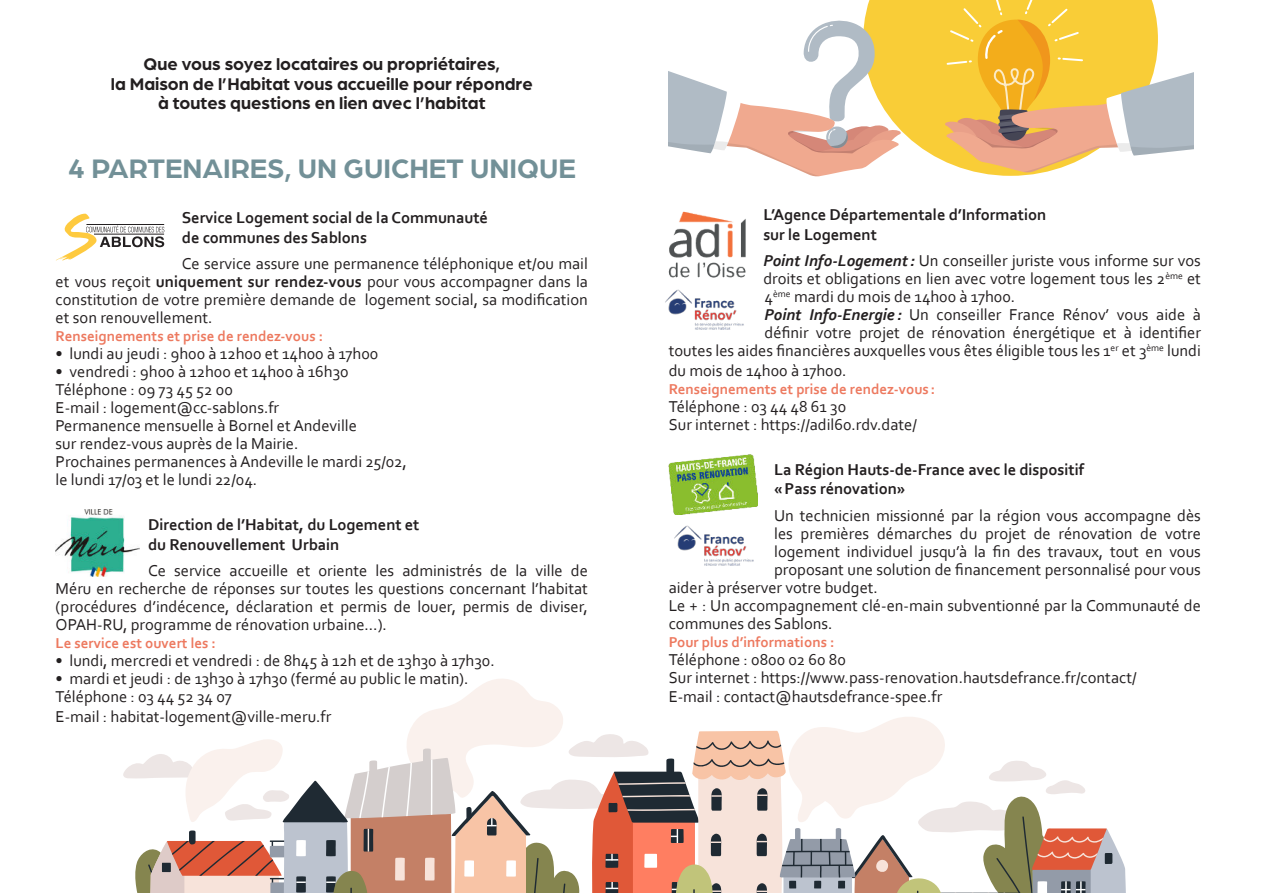
<style>
.page{position:relative;width:1263px;height:893px;background:#fff}
.page>*{position:absolute;margin:0;border:0;box-sizing:border-box;transform-origin:0 0}
.t1{font:700 28.5px "Arboria";color:#729097}
.t2{font:700 18px/19.5px "Arboria";color:#231f20;text-align:center}
.t3{font:16.5px/18px "Corbel";color:#231f20}
.t4{font:700 16.5px/19.5px "Corbel";letter-spacing:-.005em;color:#231f20}
.t5{font:700 15px "Corbel";color:#ed795f}
.s1{font-weight:700}
.s2{font-weight:700;font-style:italic}
</style>
<div class="page">
<svg style="left:865px;top:0;width:175px;height:176px;fill:#f9cd37"></svg>
<svg style="left:56px;top:213px;width:108px;height:48px"></svg>
<svg style="left:123px;top:679px;width:1003px;height:214px"></svg>
<svg style="left:668px;top:17px;width:233px;height:160px"></svg>
<svg style="left:945px;top:0;width:249px;height:173px"></svg>
<img style="left:56px;top:509px;width:84px;height:67px">
<img style="left:669px;top:211px;width:77px;height:67px">
<img style="left:669px;top:454px;width:88px;height:61px">
<img style="left:674px;top:525px;width:80px;height:41px">
<img style="left:665px;top:289px;width:79px;height:41px">
<p class="t2" style="left:111px;top:55px;width:423px">Que vous soyez locataires ou propriétaires,<br>la Maison de l’Habitat vous accueille pour répondre à toutes questions en lien avec l’habitat</p>
<h1 class="t1" style="left:68px;top:157px;width:509px">4 PARTENAIRES, UN GUICHET UNIQUE</h1>
<p class="t4" style="left:182px;top:210px;width:308px">Service Logement social de la Communauté de communes des Sablons</p>
<p class="t3" style="left:56px;top:256px;width:534px;text-align:justify;text-indent:126px">Ce service assure une permanence téléphonique et/ou mail et vous reçoit <span class="s1">uniquement sur rendez-vous</span> pour vous accompagner dans la constitution de votre première demande de logement social, sa modification et son renouvellement.</p>
<p class="t5" style="left:56px;top:331px;width:269px">Renseignements et prise de rendez-vous :</p>
<p class="t3" style="left:56px;top:346px;width:324px">• lundi au jeudi : 9h00 à 12h00 et 14h00 à 17h00</p>
<p class="t3" style="left:56px;top:364px;width:353px">• vendredi : 9h00 à 12h00 et 14h00 à 16h30<br>Téléphone : 09 73 45 52 00<br>E-mail : logement@cc-sablons.fr<br>Permanence mensuelle à Bornel et Andeville<br>sur rendez-vous auprès de la Mairie.<br>Prochaines permanences à Andeville le mardi 25/02, le lundi 17/03 et le lundi 22/04.</p>
<p class="t4" style="left:148px;top:517px;width:273px">Direction de l’Habitat, du Logement et du Renouvellement Urbain</p>
<p class="t3" style="left:56px;top:563px;width:534px;text-align:justify;text-indent:92px">Ce service accueille et oriente les administrés de la ville de Méru en recherche de réponses sur toutes les questions concernant l’habitat (procédures d’indécence, déclaration et permis de louer, permis de diviser, OPAH-RU, programme de rénovation urbaine…).</p>
<p class="t5" style="left:56px;top:638px;width:162px">Le service est ouvert les :</p>
<p class="t3" style="left:56px;top:653px;width:441px">• lundi, mercredi et vendredi : de 8h45 à 12h et de 13h30 à 17h30.</p>
<p class="t3" style="left:56px;top:671px;width:414px">• mardi et jeudi : de 13h30 à 17h30 (fermé au public le matin).<br>Téléphone : 03 44 52 34 07</p>
<p class="t3" style="left:56px;top:709px;width:277px">E-mail : habitat-logement@ville-meru.fr</p>
<p class="t4" style="left:763px;top:207px;width:284px">L’Agence Départementale d’Information sur le Logement</p>
<p class="t3" style="left:763px;top:253px;width:439px"><span class="s2">Point Info-Logement :</span> Un conseiller juriste vous informe sur vos</p>
<p class="t3" style="left:763px;top:271px;width:439px">droits et obligations en lien avec votre logement tous les 2<sup>ème</sup> et</p>
<p class="t3" style="left:765px;top:289px;width:252px">4<sup>ème</sup> mardi du mois de 14h00 à 17h00.</p>
<p class="t3" style="left:765px;top:307px;width:438px"><span class="s2">Point Info-Energie :</span> Un conseiller France Rénov’ vous aide à</p>
<p class="t3" style="left:765px;top:324px;width:438px">définir votre projet de rénovation énergétique et à identifier</p>
<p class="t3" style="left:669px;top:342px;width:534px">toutes les aides financières auxquelles vous êtes éligible tous les 1<sup>er</sup> et 3<sup>ème</sup> lundi</p>
<p class="t3" style="left:669px;top:363px;width:179px">du mois de 14h00 à 17h00.</p>
<p class="t5" style="left:669px;top:383px;width:268px">Renseignements et prise de rendez-vous :</p>
<p class="t3" style="left:669px;top:399px;width:250px">Téléphone : 03 44 48 61 30<br>Sur internet : https://adil60.rdv.date/</p>
<p class="t4" style="left:774px;top:461px;width:311px">La Région Hauts-de-France avec le dispositif « Pass rénovation»</p>
<p class="t3" style="left:774px;top:508px;width:428px">Un technicien missionné par la région vous accompagne dès</p>
<p class="t3" style="left:774px;top:526px;width:428px">les premières démarches du projet de rénovation de votre</p>
<p class="t3" style="left:774px;top:542px;width:428px">logement individuel jusqu’à la fin des travaux, tout en vous</p>
<p class="t3" style="left:774px;top:560px;width:428px">proposant une solution de financement personnalisé pour vous</p>
<p class="t3" style="left:669px;top:580px;width:211px">aider à préserver votre budget.</p>
<p class="t3" style="left:669px;top:598px;width:534px">Le + : Un accompagnement clé-en-main subventionné par la Communauté de</p>
<p class="t3" style="left:669px;top:616px;width:165px">communes des Sablons.</p>
<p class="t5" style="left:669px;top:636px;width:167px">Pour plus d’informations :</p>
<p class="t3" style="left:669px;top:652px;width:469px">Téléphone : 0800 02 60 80<br>Sur internet : https://www.pass-renovation.hautsdefrance.fr/contact/</p>
<p class="t3" style="left:669px;top:689px;width:275px">E-mail : contact@hautsdefrance-spee.fr</p>
</div>
